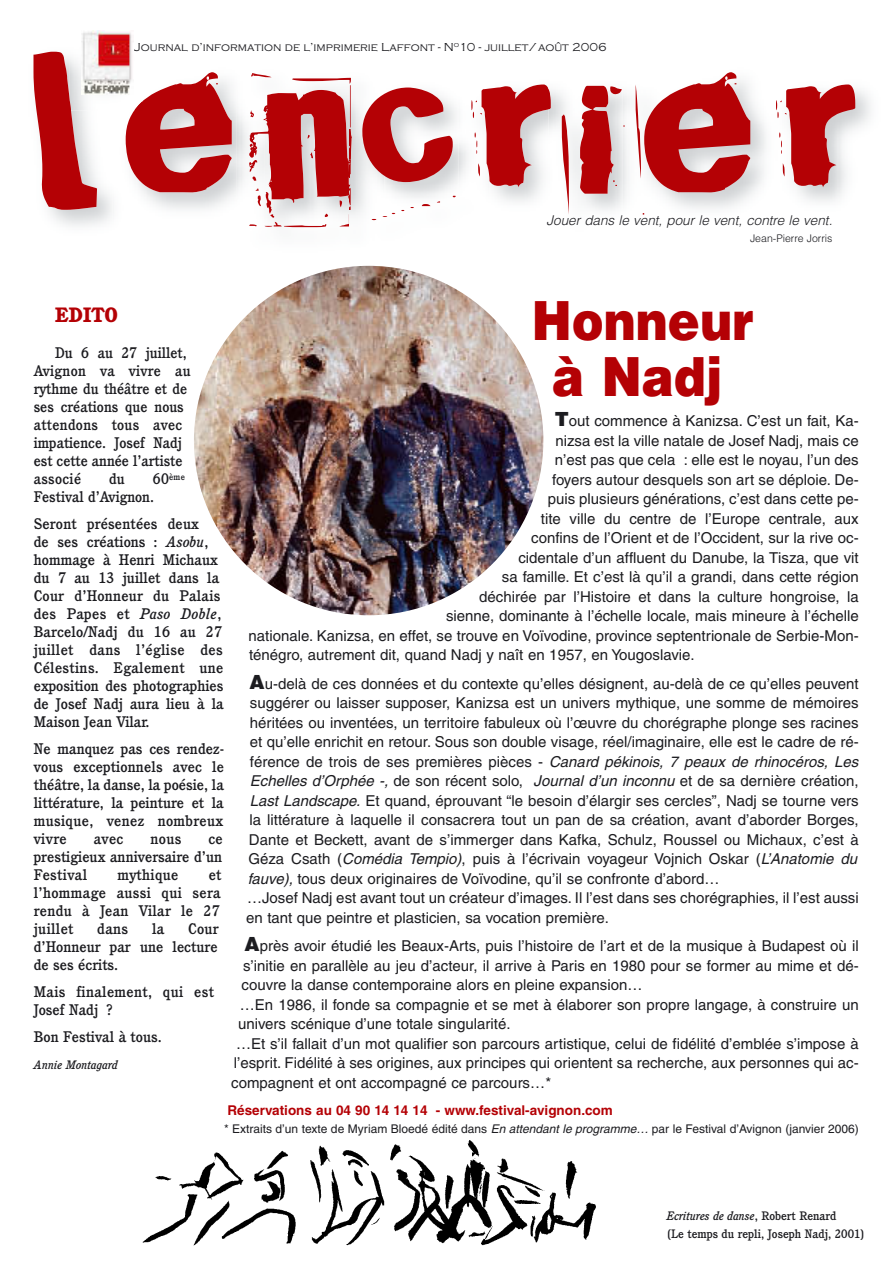
<style>
.page{position:relative;width:893px;height:1263px;background:#fff}
.page>*{position:absolute;margin:0;border:0;box-sizing:border-box;transform-origin:0 0}
.t1{font:900 54px/55.7px "Helvetica";color:#b40105;text-align:center;scale:.89 1}
.t2{font:800 20.25px "Cushing";color:#b40105}
.t3{font:15px/19.5px "Helvetica";color:#1c1c20}
.t4{font:500 15px/18px "Cushing";color:#1c1c20;text-align:justify}
.t5{font:500 15px/18px "Cushing";letter-spacing:.02em;color:#1c1c20}
.t6{font:700 13.5px "Helvetica";color:#b40105}
.t7{font:italic 300 13.5px "Helvetica";color:#1c1c20}
.t8{font:12px "Helvetica";color:#1c1c20}
.t9{font:300 12px "Copperplate Gothic";color:#1c1c20}
.t10{font:500 12px/18px "Cushing";color:#1c1c20}
.t11{font:italic 500 12px "Cushing";color:#1c1c20}
.t12{font:300 10.5px "Helvetica";color:#1c1c20}
.t13{font:500 9px "Cushing";color:#1c1c20}
.s1{font-weight:900;font-size:19.5px}
.s2{font-style:italic}
.s3{font-size:15px}
</style>
<div class="page">
<svg style="left:249px;top:73px;width:100px;height:154px"></svg>
<img style="left:349px;top:77px;width:109px;height:144px">
<img style="left:349px;top:78px;width:3px;height:132px">
<svg style="left:362px;top:88px;width:94px;height:132px"></svg>
<img style="left:494px;top:84px;width:52px;height:118px">
<svg style="left:471px;top:85px;width:77px;height:103px"></svg>
<img style="left:548px;top:88px;width:14px;height:50px">
<img style="left:548px;top:89px;width:3px;height:20px">
<img style="left:624px;top:85px;width:139px;height:115px">
<svg style="left:562px;top:86px;width:62px;height:128px"></svg>
<svg style="left:636px;top:72px;width:114px;height:143px"></svg>
<img style="left:763px;top:84px;width:108px;height:118px">
<svg style="left:776px;top:85px;width:79px;height:103px"></svg>
<svg style="left:126px;top:72px;width:106px;height:120px"></svg>
<svg style="left:33px;top:40px;width:78px;height:170px"></svg>
<img style="left:82px;top:31px;width:52px;height:63px">
<img style="left:194px;top:266px;width:349px;height:349px;border-radius:50%">
<img style="left:142px;top:1140px;width:454px;height:106px">
<p class="t9" style="left:134px;top:40px;width:474px">Journal d’information de l’imprimerie Laffont - N<sup>o</sup>10 - juillet/août 2006</p>
<p class="t7" style="left:546px;top:215px;width:290px">Jouer dans le vent, pour le vent, contre le vent.</p>
<p class="t12" style="left:750px;top:234px;width:84px">Jean-Pierre Jorris</p>
<h1 class="t1" style="left:532px;top:298px;width:251px">Honneur à Nadj</h1>
<p class="t3" style="left:555px;top:412px;width:305px"><span class="s1">T</span>out commence à Kanizsa. C’est un fait, Ka-</p>
<p class="t3" style="left:555px;top:432px;width:305px">nizsa est la ville natale de Josef Nadj, mais ce</p>
<p class="t3" style="left:555px;top:451px;width:305px">n’est pas que cela : elle est le noyau, l’un des</p>
<p class="t3" style="left:552px;top:471px;width:308px">foyers autour desquels son art se déploie. De-</p>
<p class="t3" style="left:548px;top:490px;width:312px">puis plusieurs générations, c’est dans cette pe-</p>
<p class="t3" style="left:541px;top:510px;width:319px">tite ville du centre de l’Europe centrale, aux</p>
<p class="t3" style="left:531px;top:529px;width:329px">confins de l’Orient et de l’Occident, sur la rive oc-</p>
<p class="t3" style="left:518px;top:549px;width:342px">cidentale d’un affluent du Danube, la Tisza, que vit</p>
<p class="t3" style="left:502px;top:568px;width:358px">sa famille. Et c’est là qu’il a grandi, dans cette région</p>
<p class="t3" style="left:479px;top:588px;width:381px">déchirée par l’Histoire et dans la culture hongroise, la</p>
<p class="t3" style="left:446px;top:607px;width:414px">sienne, dominante à l’échelle locale, mais mineure à l’échelle</p>
<p class="t3" style="left:249px;top:627px;width:612px">nationale. Kanizsa, en effet, se trouve en Voïvodine, province septentrionale de Serbie-Mon-</p>
<p class="t3" style="left:249px;top:646px;width:447px">ténégro, autrement dit, quand Nadj y naît en 1957, en Yougoslavie.</p>
<p class="t3" style="left:246px;top:675px;width:616px"><span class="s1">A</span>u-delà de ces données et du contexte qu’elles désignent, au-delà de ce qu’elles peuvent suggérer ou laisser supposer, Kanizsa est un univers mythique, une somme de mémoires héritées ou inventées, un territoire fabuleux où l’œuvre du chorégraphe plonge ses racines et qu’elle enrichit en retour. Sous son double visage, réel/imaginaire, elle est le cadre de ré&shy;f é r e n c e d e t r o i s d e s e s p r e m i è r e s p i è c e s - <span class="s2">Canard pékinois, 7 peaux de rhinocéros, Les Echelles d’Orphée -,</span> de son récent solo, <span class="s2">Journal d’un inconnu</span> et de sa dernière création, <span class="s2">Last Landscape.</span> Et quand, éprouvant “le besoin d’élargir ses cercles”, Nadj se tourne vers la littérature à laquelle il consacrera tout un pan de sa création, avant d’aborder Borges, Dante et Beckett, avant de s’immerger dans Kafka, Schulz, Roussel ou Michaux, c’est à Géza Csath (<span class="s2">Comédia Tempio)</span>, puis à l’écrivain voyageur Vojnich Oskar (<span class="s2">L’Anatomie du fauve),</span> tous deux originaires de Voïvodine, qu’il se confronte d’abord…<br>…Josef Nadj est avant tout un créateur d’images. Il l’est dans ses chorégraphies, il l’est aussi en tant que peintre et plasticien, sa vocation première.</p>
<p class="t3" style="left:245px;top:937px;width:616px"><span class="s1">A</span>près avoir étudié les Beaux-Arts, puis l’histoire de l’art et de la musique à Budapest où il</p>
<p class="t3" style="left:243px;top:957px;width:617px">s’initie en parallèle au jeu d’acteur, il arrive à Paris en 1980 pour se former au mime et dé-</p>
<p class="t3" style="left:242px;top:976px;width:402px">couvre la danse contemporaine alors en pleine expansion…</p>
<p class="t3" style="left:240px;top:996px;width:620px">…En 1986, il fonde sa compagnie et se met à élaborer son propre langage, à construire un</p>
<p class="t3" style="left:238px;top:1015px;width:274px">univers scénique d’une totale singularité.</p>
<p class="t3" style="left:236px;top:1035px;width:624px">…Et s’il fallait d’un mot qualifier son parcours artistique, celui de fidélité d’emblée s’impose à</p>
<p class="t3" style="left:234px;top:1054px;width:626px">l’esprit. Fidélité à ses origines, aux principes qui orientent sa recherche, aux personnes qui ac-</p>
<p class="t3" style="left:231px;top:1074px;width:322px">compagnent et ont accompagné ce parcours…*</p>
<p class="t6" style="left:227px;top:1105px;width:387px">Réservations au 04 90 14 14 14 - www.festival-avignon.com</p>
<p class="t8" style="left:224px;top:1124px;width:636px">* Extraits d’un texte de Myriam Bloedé édité dans <span class="s2">En attendant le programme…</span> par le Festival d’Avignon (janvier 2006)</p>
<h2 class="t2" style="left:55px;top:308px;width:64px">EDITO</h2>
<p class="t4" style="left:34px;top:345px;width:158px;text-align:left;text-indent:21px">Du 6 au 27 juillet,<br>Avignon va vivre au rythme du théâtre et de ses créations que nous attendons tous avec impatience. Josef Nadj est cette année l’artiste associé</p>
<p class="t4" style="left:109px;top:471px;width:17px">du</p>
<p class="t13" style="left:153px;top:473px;width:34px"><span class="s3">60</span>ème</p>
<p class="t4" style="left:34px;top:485px;width:167px;line-height:27px">Festival d’Avignon.<br>Seront présentées deux</p>
<p class="t4" style="left:34px;top:534px;width:191px;text-align:left">de ses créations : <span class="s2">Asobu</span>, hommage à Henri Michaux du 7 au 13 juillet dans la<br>Cour d’Honneur du Palais des Papes et <span class="s2">Paso Doble</span>,<br>Barcelo/Nadj du 16 au 27 juillet dans l’église des<br>Célestins. Egalement une exposition des photographies de Josef Nadj aura lieu à la<br>Maison Jean Vilar.</p>
<p class="t4" style="left:34px;top:741px;width:192px">Ne manquez pas ces rendez&shy;vous exceptionnels avec le théâtre, la danse, la poésie, la littérature, la peinture et la musique, venez nombreux vivre</p>
<p class="t4" style="left:34px;top:831px;width:190px;text-indent:175px">ce prestigieux anniversaire d’un Festival</p>
<p class="t4" style="left:94px;top:831px;width:31px">avec</p>
<p class="t4" style="left:150px;top:831px;width:32px">nous</p>
<p class="t5" style="left:117px;top:867px;width:63px">mythique</p>
<p class="t4" style="left:34px;top:867px;width:189px;text-indent:175px">et l’hommage aussi qui sera rendu à Jean Vilar le 27 juillet</p>
<p class="t4" style="left:97px;top:921px;width:32px">dans</p>
<p class="t4" style="left:152px;top:921px;width:14px">la</p>
<p class="t4" style="left:34px;top:921px;width:187px;text-indent:154px">Cour d’Honneur par une lecture de ses écrits.</p>
<p class="t5" style="left:34px;top:984px;width:182px">Mais finalement, qui est<br>Josef Nadj ?</p>
<p class="t4" style="left:34px;top:1029px;width:129px">Bon Festival à tous.</p>
<p class="t11" style="left:34px;top:1060px;width:86px">Annie Montagard</p>
<p class="t10" style="left:667px;top:1207px;width:199px"><span class="s2">Ecritures de danse</span>, Robert Renard<br>(Le temps du repli, Joseph Nadj, 2001)</p>
</div>
